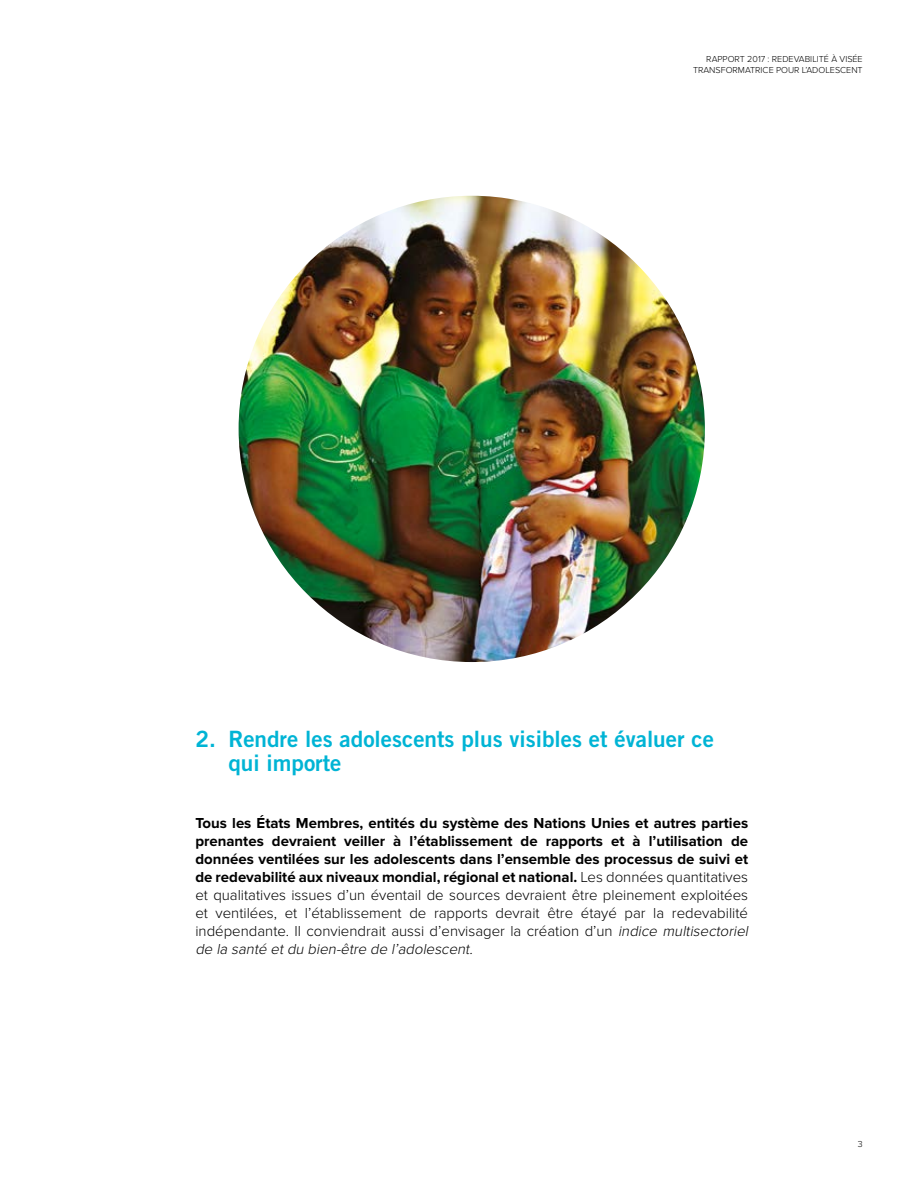
<style>
.page{position:relative;width:918px;height:1188px;background:#fff}
.page>*{position:absolute;margin:0;border:0;box-sizing:border-box;transform-origin:0 0}
.t1{font:700 22.5px/24px "Trade Gothic";color:#00b4d5}
.t2{font:700 15px/18px "Proxima Nova";color:#000}
.t3{font:300 9px/10.8px "Proxima Nova";color:#000;text-align:right}
.s1{font-weight:300}
.s2{font-weight:300;font-style:italic}
</style>
<div class="page">
<img style="left:239px;top:196px;width:466px;height:466px;border-radius:233px">
<p class="t3" style="left:693px;top:53px;width:171px">RAPPORT 2017 : REDEVABILITÉ À VISÉE<br>TRANSFORMATRICE POUR L’ADOLESCENT</p>
<h1 class="t1" style="left:228px;top:726px;width:487px;text-indent:-33px">2. Rendre les adolescents plus visibles et évaluer ce qui importe</h1>
<p class="t2" style="left:195px;top:814px;width:557px">Tous les États Membres, entités du système des Nations Unies et autres parties prenantes devraient veiller à l’établissement de rapports et à l’utilisation de données ventilées sur les adolescents dans l’ensemble des processus de suivi et de redevabilité aux niveaux mondial, régional et national. <span class="s1">Les données quantitatives et qualitatives issues d’un éventail de sources devraient être pleinement exploitées et ventilées, et l’établissement de rapports devrait être étayé par la redevabilité indépendante. Il conviendrait aussi d’envisager la création d’un</span> <span class="s2">indice multisectoriel de la santé etdu bien-être de l’adolescent.</span></p>
<p class="t3" style="left:858px;top:1138px;width:6px">3</p>
</div>
